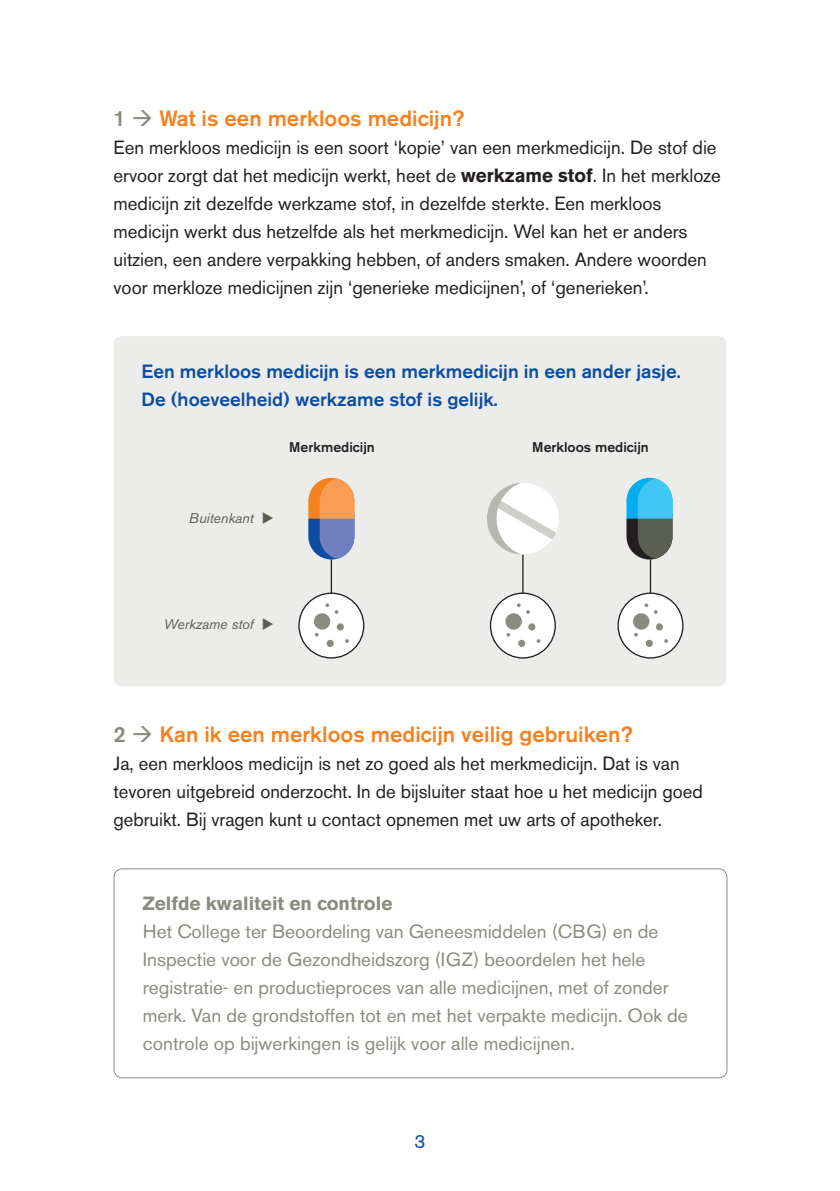
<style>
.page{position:relative;width:840px;height:1191px;background:#fff}
.page>*{position:absolute;margin:0;border:0;box-sizing:border-box;transform-origin:0 0}
._02___tussenkop{font:500 22px "Akzidenz Grotesk BE";color:#f58220}
._01___platte_tekst{font:19px/28px "Akzidenz Grotesk BE";color:#231f20}
.t1{font:19px/28px "Akzidenz Grotesk BE";color:#8a8c81}
.t2{font:500 19px/28px "Akzidenz Grotesk BE";color:#0d4da1}
._01___platte_tekst-2{font:19px "Akzidenz Grotesk BE";color:#0d4da1}
.t3{font:500 14px "Akzidenz Grotesk BE";color:#231f20}
.t4{font:italic 14px "Akzidenz Grotesk BE";color:#5a5e53}
.s1{color:#8a8c81}
.s2{font-weight:700}
</style>
<div class="page">
<div style="left:113px;top:336px;width:613px;height:350px;background:#ecedeb;border-radius:9px"></div>
<div style="left:299px;top:593px;width:64px;height:65px;background:#fff;border-radius:50%"></div>
<div style="left:298px;top:592px;width:66px;height:66px;border:1px solid #231f20;border-radius:50%"></div>
<svg style="left:308px;top:478px;width:46px;height:81px;background:#ad8f8a"></svg>
<svg style="left:626px;top:478px;width:46px;height:81px;background:#5092a5"></svg>
<svg style="left:487px;top:482px;width:72px;height:76px"></svg>
<div style="left:326px;top:640px;width:7px;height:7px;background:#8a8b81;border-radius:50%"></div>
<div style="left:314px;top:613px;width:16px;height:16px;background:#8a8b81;border-radius:50%"></div>
<div style="left:336px;top:623px;width:8px;height:7px;background:#8a8b81;border-radius:50%"></div>
<svg style="left:345px;top:639px;width:3px;height:4px"></svg>
<svg style="left:325px;top:603px;width:13px;height:11px"></svg>
<hr style="left:330px;top:559px;width:2px;height:35px;background:#231f20">
<hr style="left:649px;top:559px;width:1px;height:35px;background:#231f20">
<div style="left:490px;top:593px;width:65px;height:65px;background:#fff;border-radius:50%"></div>
<div style="left:489px;top:592px;width:66px;height:66px;border:1px solid #231f20;border-radius:50%"></div>
<div style="left:518px;top:640px;width:7px;height:7px;background:#8a8b81;border-radius:50%"></div>
<div style="left:505px;top:613px;width:16px;height:16px;background:#8a8b81;border-radius:50%"></div>
<div style="left:528px;top:623px;width:7px;height:7px;background:#8a8b81;border-radius:50%"></div>
<svg style="left:536px;top:639px;width:4px;height:4px"></svg>
<svg style="left:526px;top:610px;width:3px;height:4px"></svg>
<svg style="left:517px;top:603px;width:3px;height:4px"></svg>
<svg style="left:506px;top:633px;width:4px;height:3px"></svg>
<hr style="left:522px;top:554px;width:1px;height:40px;background:#231f20">
<div style="left:617px;top:593px;width:65px;height:65px;background:#fff;border-radius:50%"></div>
<div style="left:617px;top:592px;width:66px;height:66px;border:1px solid #231f20;border-radius:50%"></div>
<div style="left:645px;top:640px;width:7px;height:7px;background:#8a8b81;border-radius:50%"></div>
<div style="left:632px;top:613px;width:17px;height:16px;background:#8a8b81;border-radius:50%"></div>
<div style="left:655px;top:623px;width:7px;height:7px;background:#8a8b81;border-radius:50%"></div>
<svg style="left:644px;top:603px;width:13px;height:11px"></svg>
<div style="left:113px;top:868px;width:614px;height:210px;border:1px solid #8a8c81;border-radius:9px"></div>
<p class="_02___tussenkop" style="left:113px;top:105px;width:352px"><span class="s1">1</span> <span class="s1">→</span> Wat is een merkloos medicijn?</p>
<p class="_01___platte_tekst" style="left:113px;top:133px;width:608px">Een merkloos medicijn is een soort ‘kopie’ van een merkmedicijn. De stof die ervoor zorgt dat het medicijn werkt, heet de <span class="s2">werkzame stof</span>. In het merkloze medicijn zit dezelfde werkzame stof, in dezelfde sterkte. Een merkloos medicijn werkt dus hetzelfde als het merkmedicijn. Wel kan het er anders uitzien, een andere verpakking hebben, of anders smaken. Andere woorden voor merkloze medicijnen zijn ‘generieke medicijnen’, of ‘generieken’.</p>
<p class="t2" style="left:141px;top:357px;width:540px">Een merkloos medicijn is een merkmedicijn in een ander jasje.<br>De (hoeveelheid) werkzame stof is gelijk.</p>
<p class="t3" style="left:289px;top:438px;width:87px">Merkmedicijn</p>
<p class="t3" style="left:532px;top:438px;width:118px">Merkloos medicijn</p>
<p class="t4" style="left:189px;top:510px;width:87px">Buitenkant ◆</p>
<p class="t4" style="left:164px;top:616px;width:112px">Werkzame stof ◆</p>
<p class="_02___tussenkop" style="left:113px;top:721px;width:520px"><span class="s1">2</span> <span class="s1">→</span> Kan ik een merkloos medicijn veilig gebruiken?</p>
<p class="_01___platte_tekst" style="left:113px;top:749px;width:590px">Ja, een merkloos medicijn is net zo goed als het merkmedicijn. Dat is van tevoren uitgebreid onderzocht. In de bijsluiter staat hoe u het medicijn goed gebruikt. Bij vragen kunt u contact opnemen met uw arts of apotheker.</p>
<p class="t1" style="left:143px;top:889px;width:546px"><span class="s2">Zelfde kwaliteit en controle<br></span>Het College ter Beoordeling van Geneesmiddelen (CBG) en de Inspectie voor de Gezondheidszorg (IGZ) beoordelen het hele registratie- en productieproces van alle medicijnen, met of zonder merk. Van de grondstoffen tot en met het verpakte medicijn. Ook de controle op bijwerkingen is gelijk voor alle medicijnen.</p>
<p class="_01___platte_tekst-2" style="left:414px;top:1130px;width:13px">3</p>
</div>
